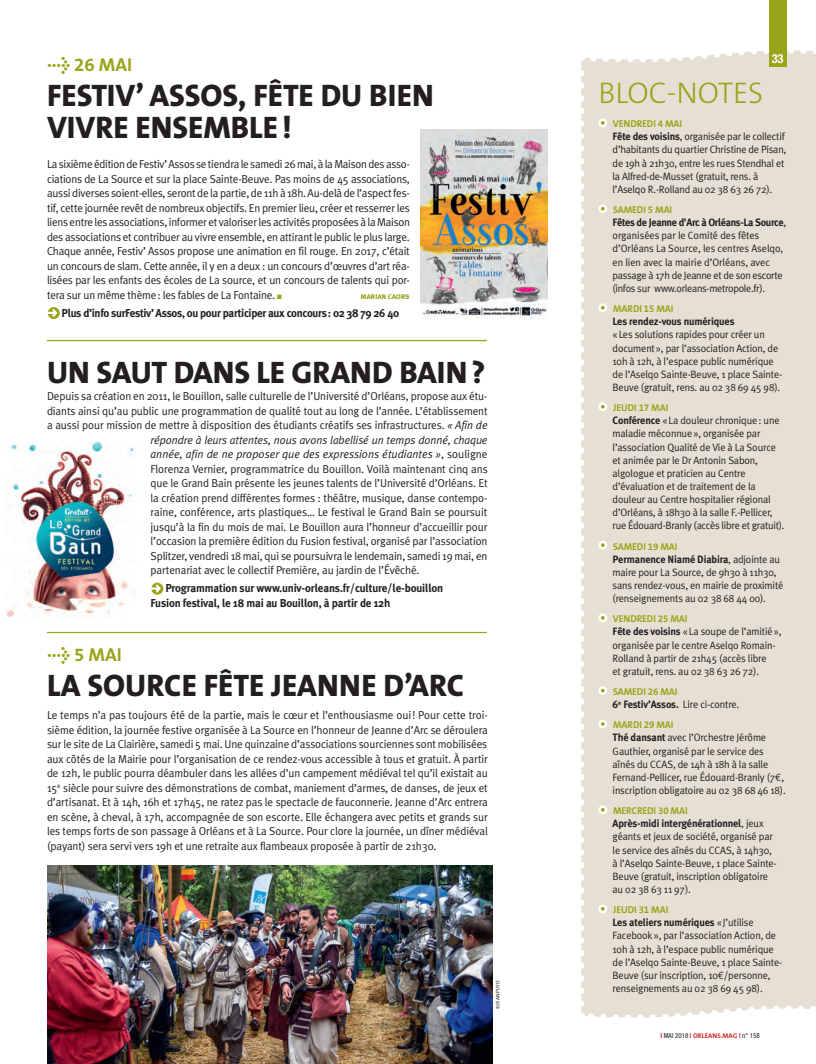
<style>
.page{position:relative;width:816px;height:1064px;background:#fff}
.page>*{position:absolute;margin:0;border:0;box-sizing:border-box;transform-origin:0 0}
.Q-Titre2{font:800 31.25px/31.2px "The Sans B8";color:#231f20}
.t1{font:300 30px "The Sans B3";color:#99a419}
.Q-SURTITRE{font:700 18.75px "The Sans B7";color:#99a419}
.Q-Texte_META{font:700 18.75px "The Sans B7";color:#99a419}
.t2{font:700 condensed 12.5px "Helvetica Neue";color:#fff}
.Q-Texte_META-2{font:11.5px/14.5px "Meta Plus Normal";letter-spacing:-.01em;color:#231f20;text-align:justify}
.Q-Texte_META-3{font:11.5px/14.5px "Meta Plus Normal";letter-spacing:-.01em;color:#231f20;text-align:justify;scale:.96 1}
.Q-renseignement{font:700 11.5px "Meta Plus";letter-spacing:-.015em;color:#231f20}
.Q-Texte_META-4{font:italic 11.5px "Meta Plus Normal";letter-spacing:-.01em;color:#231f20}
.BN-texte{font:10.62px/13.1px "Meta Plus Normal";letter-spacing:-.015em;color:#231f20}
.BN-texte-2{font:700 10.62px "Meta Plus";letter-spacing:-.015em;color:#231f20}
.BN-dates{font:700 10px "The Sans B7";letter-spacing:-.01em;color:#99a419}
.Q-Texte_META-5{font:8.75px "Meta Plus Bold Caps";letter-spacing:-.03em;color:#99a419}
.t3{font:condensed 6.88px "Helvetica Neue";color:#231f20}
.Q{font:5px "The Sans B5 Plain";letter-spacing:-.005em;color:#231f20}
.s1{font-family:"Meta Plus"}
.s2{color:#99a419}
.s3{font-style:italic}
.s4{font-style:normal}
.s5{font-family:"Meta Plus";font-weight:700}
.s6{font-family:"Meta Plus Normal";font-weight:400}
.s7{font-family:"Euro Mono"}
.s8{font-weight:700;color:#d1232a}
.s9{font-family:"The Sans B7";font-weight:700;font-stretch:normal;color:#d1232a}
</style>
<div class="page">
<div style="left:768px;top:0;width:18px;height:66px;background:#99a419"></div>
<div style="left:581px;top:44px;width:235px;height:974px;background:#e6e0d4"></div>
<div style="left:598px;top:719px;width:9px;height:9px;border:2px solid #fff;border-radius:50%"></div>
<div style="left:598px;top:805px;width:9px;height:9px;border:2px solid #fff;border-radius:50%"></div>
<div style="left:598px;top:904px;width:9px;height:9px;border:2px solid #fff;border-radius:50%"></div>
<img style="left:420px;top:130px;width:127px;height:188px">
<img style="left:47px;top:865px;width:445px;height:199px">
<hr style="left:47px;top:340px;width:439px;height:1px;background:#99a419">
<hr style="left:47px;top:632px;width:439px;height:1px;background:#99a419">
<svg style="left:48px;top:307px;width:12px;height:12px"></svg>
<svg style="left:47px;top:309px;width:10px;height:8px"></svg>
<svg style="left:151px;top:582px;width:12px;height:12px"></svg>
<svg style="left:151px;top:584px;width:10px;height:8px"></svg>
<img style="left:6px;top:442px;width:130px;height:176px">
<p class="Q-SURTITRE" style="left:47px;top:55px;width:87px"><span class="s1">&gt;</span> 26 MAI</p>
<p class="Q-Titre2" style="left:47px;top:81px;width:388px">FESTIV’ ASSOS, FÊTE DU BIEN<br>VIVRE ENSEMBLE !</p>
<p class="Q-Texte_META-3" style="left:47px;top:157px;width:379px">La sixième édition de Festiv’ Assos se tiendra le samedi 26mai, à la Maison des asso&shy;ciations de La Source et sur la place Sainte-Beuve. Pas moins de 45 associations, aussi diverses soient-elles, seront de la partie, de 11h à 18h. Au-delà de l’aspect fes&shy;tif, cette journée revêt de nombreux objectifs. En premier lieu, créer et resserrer les liens entre les associations, informer et valoriser les activités proposées à la Maison des associations et contribuer au vivre ensemble, en attirant le public le plus large.<br>Chaque année, Festiv’ Assos propose une animation en fil rouge. En 2017, c’était un concours de slam. Cette année, il y en a deux : un concours d’œuvres d’art réa&shy;lisées par les enfants des écoles de La source, et un concours de talents qui por&shy;tera sur un même thème: les fables de La Fontaine. <span class="s2">■</span></p>
<p class="Q-Texte_META-5" style="left:360px;top:290px;width:51px">marian caors</p>
<p class="Q-renseignement" style="left:62px;top:306px;width:339px">Plus d’info surFestiv’ Assos, ou pour participer aux concours: 02 38 79 26 40</p>
<p class="Q-Titre2" style="left:47px;top:358px;width:440px">UN SAUT DANS LE GRAND BAIN?</p>
<p class="Q-Texte_META-2" style="left:47px;top:389px;width:442px">Depuis sa création en 2011, le Bouillon, salle culturelle de l’Université d’Orléans, propose aux étu-</p>
<p class="Q-Texte_META-2" style="left:47px;top:403px;width:442px">diants ainsi qu’au public une programmation de qualité tout au long de l’année. L’établissement</p>
<p class="Q-Texte_META-2" style="left:47px;top:418px;width:442px">a aussi pour mission de mettre à disposition des étudiants créatifs ses infrastructures. <span class="s3">« Afin de</span></p>
<p class="Q-Texte_META-4" style="left:150px;top:433px;width:338px">répondre à leurs attentes, nous avons labellisé un temps donné, chaque</p>
<p class="Q-Texte_META-4" style="left:150px;top:447px;width:338px">année, afin de ne proposer que des expressions étudiantes »<span class="s4">, souligne</span></p>
<p class="Q-Texte_META-2" style="left:150px;top:461px;width:338px">Florenza Vernier, programmatrice du Bouillon. Voilà maintenant cinq ans</p>
<p class="Q-Texte_META-2" style="left:150px;top:476px;width:338px">que le Grand Bain présente les jeunes talents de l’Université d’Orléans. Et</p>
<p class="Q-Texte_META-2" style="left:150px;top:490px;width:338px">la création prend différentes formes : théâtre, musique, danse contempo-</p>
<p class="Q-Texte_META-2" style="left:150px;top:505px;width:338px">raine, conférence, arts plastiques… Le festival le Grand Bain se poursuit</p>
<p class="Q-Texte_META-2" style="left:150px;top:519px;width:338px">jusqu’à la fin du mois de mai. Le Bouillon aura l’honneur d’accueillir pour</p>
<p class="Q-Texte_META-2" style="left:150px;top:534px;width:338px">l’occasion la première édition du Fusion festival, organisé par l’association</p>
<p class="Q-Texte_META-2" style="left:150px;top:548px;width:338px">Splitzer, vendredi 18 mai, qui se poursuivra le lendemain, samedi 19 mai, en</p>
<p class="Q-Texte_META-2" style="left:150px;top:563px;width:270px">partenariat avec le collectif Première, au jardin de l’Évêché.</p>
<p class="Q-renseignement" style="left:165px;top:581px;width:279px">Programmation sur www.univ-orleans.fr/culture/le-bouillon</p>
<p class="Q-renseignement" style="left:150px;top:596px;width:241px">Fusion festival, le 18 mai au Bouillon, à partir de 12h</p>
<p class="Q-Texte_META" style="left:47px;top:645px;width:76px"><span class="s1">&gt;</span> 5 MAI</p>
<p class="Q-Titre2" style="left:47px;top:671px;width:418px">LA SOURCE FÊTE JEANNE D’ARC</p>
<p class="Q-Texte_META-2" style="left:47px;top:708px;width:442px">Le temps n’a pas toujours été de la partie, mais le cœur et l’enthousiasme oui! Pour cette troi&shy;sième édition, la journée festive organisée à La Source en l’honneur de Jeanne d’Arc se déroulera sur le site de La Clairière, samedi 5 mai. Une quinzaine d’associations sourciennes sont mobilisées aux côtés de la Mairie pour l’organisation de ce rendez-vous accessible à tous et gratuit. À partir de 12h, le public pourra déambuler dans les allées d’un campement médiéval tel qu’il existait au 15<sup>e</sup> siècle pour suivre des démonstrations de combat, maniement d’armes, de danses, de jeux et d’artisanat. Et à 14h, 16h et 17h45, ne ratez pas le spectacle de fauconnerie. Jeanne d’Arc entrera en scène, à cheval, à 17h, accompagnée de son escorte. Elle échangera avec petits et grands sur les temps forts de son passage à Orléans et à La Source. Pour clore la journée, un dîner médiéval (payant) sera servi vers 19h et une retraite aux flambeaux proposée à partir de 21h30.</p>
<p class="Q" style="left:495px;top:1009px;width:30px;rotate:-90deg">© JEAN PUYO</p>
<p class="t2" style="left:771px;top:51px;width:13px">33</p>
<p class="t1" style="left:598px;top:77px;width:166px">BLOC-NOTES</p>
<p class="BN-dates" style="left:612px;top:118px;width:71px">VENDREDI 4 MAI</p>
<p class="BN-texte" style="left:612px;top:130px;width:175px"><span class="s5">Fête des voisins</span>, organisée par le collectif d’habitants du quartier Christine de Pisan, de 19h à 21h30, entre les rues Stendhal et la Alfred-de-Musset (gratuit, rens. à l’Aselqo R.-Rolland au 02 38 63 26 72).</p>
<p class="BN-dates" style="left:613px;top:204px;width:61px">SAMEDI 5 MAI</p>
<p class="BN-texte" style="left:612px;top:216px;width:175px"><span class="s5">Fêtes de Jeanne d’Arc à Orléans-La Source</span>, organisées par le Comité des fêtes d’Orléans La Source, les centres Aselqo, en lien avec la mairie d’Orléans, avec passage à 17h de Jeanne et de son escorte (infos sur www.orleans-metropole.fr).</p>
<p class="BN-dates" style="left:613px;top:303px;width:62px">MARDI 15 MAI</p>
<p class="BN-texte" style="left:612px;top:315px;width:171px"><span class="s5">Les rendez-vous numériques<br></span>«Les solutions rapides pour créer un document», par l’association Action, de 10h à 12h, à l’espace public numérique de l’Aselqo Sainte-Beuve, 1 place Sainte-Beuve (gratuit, rens. au 02 38 69 45 98).</p>
<p class="BN-dates" style="left:613px;top:402px;width:57px">JEUDI 17 MAI</p>
<p class="BN-texte" style="left:612px;top:414px;width:173px"><span class="s5">Conférence</span> «La douleur chronique: une maladie méconnue», organisée par l’association Qualité de Vie à La Source et animée par le Dr Antonin Sabon, algologue et praticien au Centre d’évaluation et de traitement de la douleur au Centre hospitalier régional d’Orléans, à 18h30 à la salle F.-Pellicer, rue Édouard-Branly (accès libre et gratuit).</p>
<p class="BN-dates" style="left:613px;top:541px;width:66px">SAMEDI 19 MAI</p>
<p class="BN-texte" style="left:612px;top:552px;width:172px"><span class="s5">Permanence Niamé Diabira</span>, adjointe au maire pour La Source, de 9h30 à 11h30, sans rendez-vous, en mairie de proximité (renseignements au 02 38 68 44 00).</p>
<p class="BN-dates" style="left:612px;top:613px;width:76px">VENDREDI 25 MAI</p>
<p class="BN-texte" style="left:612px;top:625px;width:170px"><span class="s5">Fête des voisins</span> «La soupe de l’amitié», organisée par le centre Aselqo Romain-Rolland à partir de 21h45 (accès libre<br>et gratuit, rens. au 02 38 63 26 72).</p>
<p class="BN-dates" style="left:613px;top:686px;width:66px">SAMEDI 26 MAI</p>
<p class="BN-texte-2" style="left:612px;top:698px;width:128px">6<sup>e</sup> Festiv’Assos. <span class="s6">Lire ci-contre.</span></p>
<p class="BN-dates" style="left:613px;top:719px;width:62px">MARDI 29 MAI</p>
<p class="BN-texte" style="left:612px;top:731px;width:175px"><span class="s5">Thé dansant</span> avec l’Orchestre Jérôme Gauthier, organisé par le service des aînés du CCAS, de 14h à 18h à la salle Fernand-Pellicer, rue Édouard-Branly (7<span class="s7">€</span>, inscription obligatoire au 02 38 68 46 18).</p>
<p class="BN-dates" style="left:613px;top:805px;width:76px">MERCREDI 30 MAI</p>
<p class="BN-texte" style="left:612px;top:817px;width:166px"><span class="s5">Après-midi intergénérationnel</span>, jeux géants et jeux de société, organisé par le service des aînés du CCAS, à 14h30, à l’Aselqo Sainte-Beuve, 1 place Sainte-Beuve (gratuit, inscription obligatoire au 02 38 63 11 97).</p>
<p class="BN-dates" style="left:613px;top:904px;width:57px">JEUDI 31 MAI</p>
<p class="BN-texte" style="left:612px;top:916px;width:171px"><span class="s5">Les ateliers numériques</span> «J’utilise Facebook», par l’association Action, de 10h à 12h, à l’espace public numérique de l’Aselqo Sainte-Beuve, 1 place Sainte-Beuve (sur inscription, 10<span class="s7">€</span>/personne, renseignements au 02 38 69 45 98).</p>
<p class="t3" style="left:660px;top:1032px;width:101px"><span class="s8">I</span> MAI 2018 <span class="s8">|</span> <span class="s9">ORLEANS.MAG</span> <span class="s8">|</span> n° 158</p>
</div>
